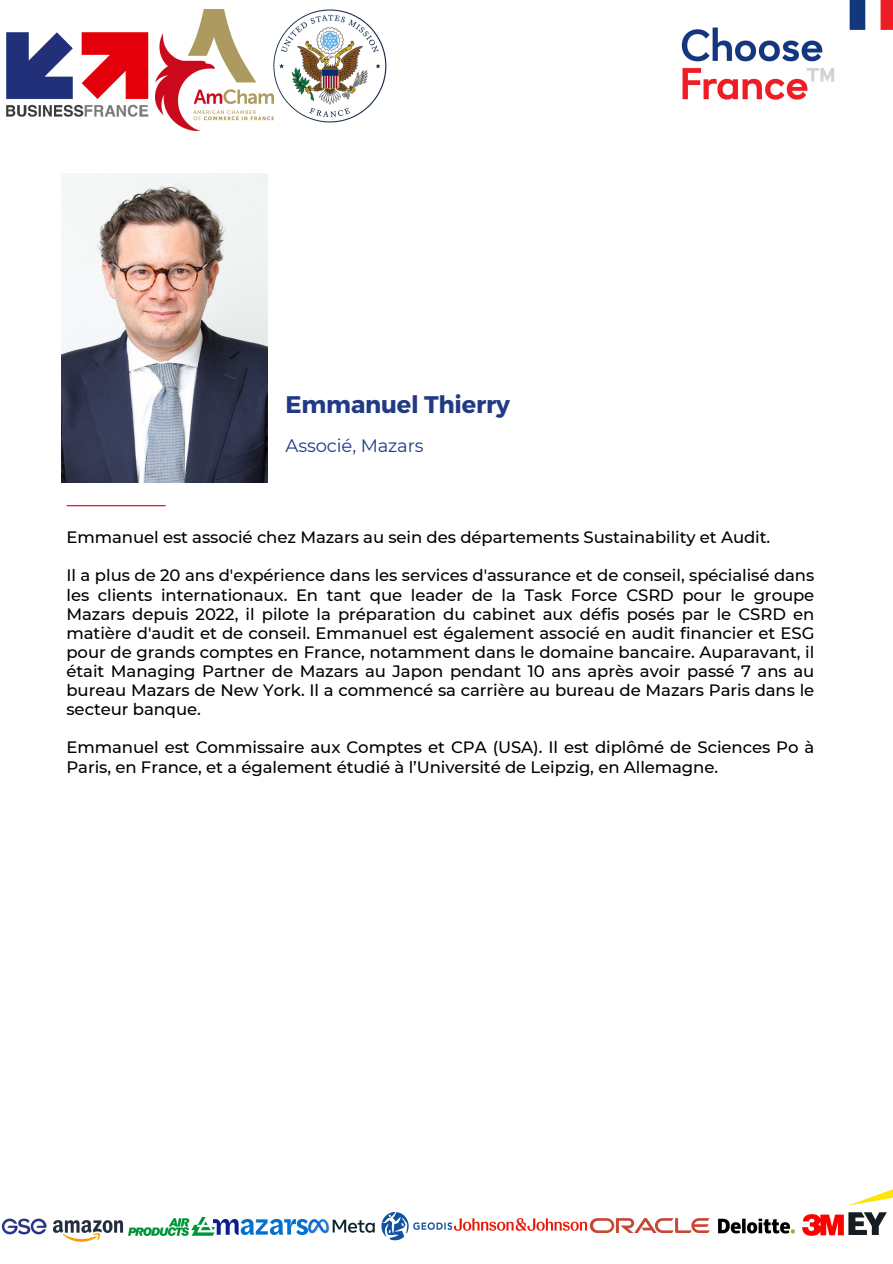
<style>
.page{position:relative;width:893px;height:1264px;background:#fff}
.page>*{position:absolute;margin:0;border:0;box-sizing:border-box;transform-origin:0 0}
.t1{font:700 24px "Montserrat";letter-spacing:-.01em;color:#223a85}
.t2{font:18px "Montserrat";letter-spacing:-.005em;color:#223a85}
.t3{font:500 16.5px/19px "Montserrat";letter-spacing:-.005em;color:#000;text-align:justify}
</style>
<div class="page">
<img style="left:62px;top:173px;width:205px;height:309px">
<svg style="left:66px;top:505px;width:100px;height:1px"></svg>
<img style="left:273px;top:9px;width:114px;height:114px">
<img style="left:155px;top:9px;width:118px;height:122px">
<img style="left:6px;top:32px;width:143px;height:85px">
<img style="left:132px;top:1217px;width:82px;height:18px">
<img style="left:214px;top:1219px;width:93px;height:15px">
<img style="left:454px;top:1218px;width:134px;height:13px">
<img style="left:1px;top:1218px;width:43px;height:17px">
<img style="left:848px;top:1189px;width:44px;height:45px">
<img style="left:44px;top:1220px;width:88px;height:22px">
<img style="left:590px;top:1218px;width:119px;height:14px">
<img style="left:307px;top:1219px;width:68px;height:15px">
<img style="left:802px;top:1214px;width:41px;height:21px">
<img style="left:718px;top:1218px;width:77px;height:16px">
<img style="left:381px;top:1212px;width:72px;height:29px">
<img style="left:681px;top:0;width:211px;height:100px">
<p class="t1" style="left:285px;top:389px;width:226px">Emmanuel Thierry</p>
<p class="t2" style="left:285px;top:434px;width:139px">Associé, Mazars</p>
<p class="t3" style="left:66px;top:527px;width:705px">Emmanuel est associé chez Mazars au sein des départements Sustainability et Audit.</p>
<p class="t3" style="left:66px;top:566px;width:749px">Il a plus de 20 ans d'expérience dans les services d'assurance et de conseil, spécialisé dans les clients internationaux. En tant que leader de la Task Force CSRD pour le groupe Mazars depuis 2022, il pilote la préparation du cabinet aux défis posés par le CSRD en matière d'audit et de conseil. Emmanuel est également associé en audit financier et ESG pour de grands comptes en France, notamment dans le domaine bancaire. Auparavant, il était Managing Partner de Mazars au Japon pendant 10 ans après avoir passé 7 ans au bureau Mazars de New York. Il a commencé sa carrière au bureau de Mazars Paris dans le secteur banque.</p>
<p class="t3" style="left:66px;top:738px;width:749px">Emmanuel est Commissaire aux Comptes et CPA (USA). Il est diplômé de Sciences Po à<br>Paris, en France, et a également étudié à l’Université de Leipzig, en Allemagne.</p>
</div>
